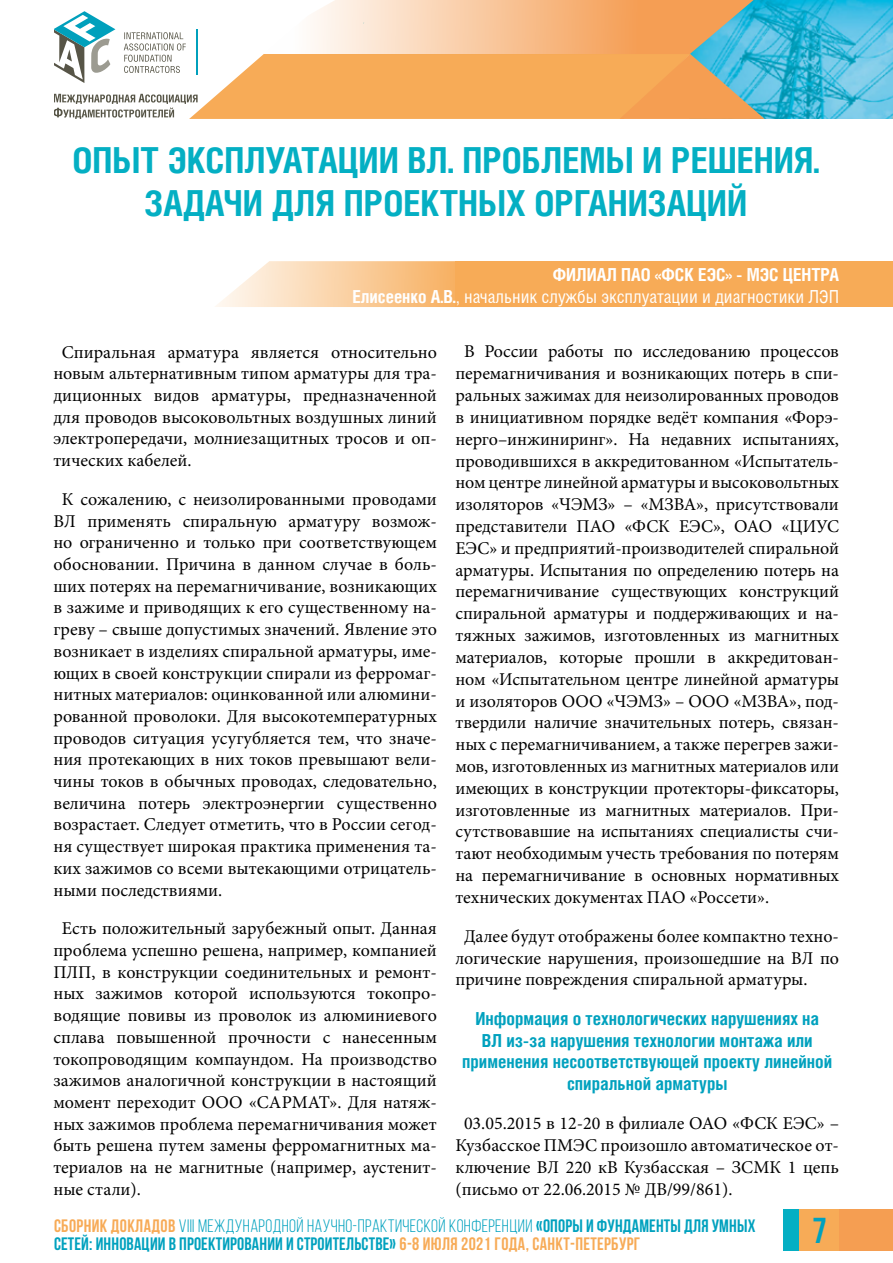
<style>
.page{position:relative;width:893px;height:1263px;background:#fff}
.page>*{position:absolute;margin:0;border:0;box-sizing:border-box;transform-origin:0 0}
.t1{font:700 36px/43.2px "Helios Cond";color:#04afc3;text-align:center}
.t2{font:700 36px "Bebas Neue";color:#00a1be}
.t3{font:18px/21.8px "Minion Pro";color:#000;text-align:justify}
.t4{font:700 18px/18px "Bebas Neue";letter-spacing:.01em;color:#00a1be}
.t5{font:700 18px/21.8px "Helios Cond";color:#00a1be;text-align:center}
.t6{font:18px/21.6px "Helios Cond";color:#fff;text-align:right}
.s1{font-weight:700}
.s2{color:#f7ab57}
.s3{font-weight:400}
</style>
<div class="page">
<div style="left:800px;top:1209px;width:93px;height:41px;background:#f59e52"></div>
<div style="left:783px;top:1209px;width:17px;height:41px;background:#04afc3"></div>
<div style="left:800px;top:1209px;width:39px;height:41px;background:#f7ab57"></div>
<img style="left:765px;top:0;width:128px;height:119px">
<svg style="left:54px;top:0;width:711px;height:119px"></svg>
<div style="left:455px;top:261px;width:438px;height:46px;background:#f7ab57"></div>
<svg style="left:215px;top:261px;width:240px;height:46px;background:#fad6ad"></svg>
<h1 class="t1" style="left:73px;top:138px;width:748px">ОПЫТ ЭКСПЛУАТАЦИИ ВЛ. ПРОБЛЕМЫ И РЕШЕНИЯ.<br>ЗАДАЧИ ДЛЯ ПРОЕКТНЫХ ОРГАНИЗАЦИЙ</h1>
<p class="t6" style="left:352px;top:264px;width:488px"><span class="s1">ФИЛИАЛ ПАО «ФСК ЕЭС» - МЭС ЦЕНТРА<br>Елисеенко А.В.</span>, начальник службы эксплуатации и диагностики ЛЭП</p>
<p class="t3" style="left:53px;top:341px;width:385px;text-indent:8px">Спиральная арматура является относительно новым альтернативным типом арматуры для тра&shy;диционных видов арматуры, предназначенной для проводов высоковольтных воздушных линий электропередачи, молниезащитных тросов и оп&shy;тических кабелей.</p>
<p class="t3" style="left:53px;top:488px;width:385px;text-indent:8px">К сожалению, с неизолированными проводами ВЛ применять спиральную арматуру возмож&shy;но ограниченно и только при соответствующем обосновании. Причина в данном случае в боль&shy;ших потерях на перемагничивание, возникающих в зажиме и приводящих к его существенному на&shy;греву – свыше допустимых значений. Явление это возникает в изделиях спиральной арматуры, име&shy;ющих в своей конструкции спирали из ферромаг&shy;нитных материалов: оцинкованной или алюмини&shy;рованной проволоки. Для высокотемпературных проводов ситуация усугубляется тем, что значе&shy;ния протекающих в них токов превышают вели&shy;чины токов в обычных проводах, следовательно, величина потерь электроэнергии существенно возрастает. Следует отметить, что в России сегод&shy;ня существует широкая практика применения та&shy;ких зажимов со всеми вытекающими отрицатель&shy;ными последствиями.</p>
<p class="t3" style="left:53px;top:918px;width:385px;text-indent:8px">Есть положительный зарубежный опыт. Данная проблема успешно решена, например, компанией ПЛП, в конструкции соединительных и ремонт&shy;ных зажимов которой используются токопро&shy;водящие повивы из проволок из алюминиевого сплава повышенной прочности с нанесенным токопроводящим компаундом. На производство зажимов аналогичной конструкции в настоящий момент переходит ООО «САРМАТ». Для натяж&shy;ных зажимов проблема перемагничивания может быть решена путем замены ферромагнитных ма&shy;териалов на не магнитные (например, аустенит&shy;ные стали).</p>
<p class="t3" style="left:455px;top:341px;width:385px;text-indent:8px">В России работы по исследованию процессов перемагничивания и возникающих потерь в спи&shy;ральных зажимах для неизолированных проводов в инициативном порядке ведёт компания «Форэ&shy;нерго–инжиниринг». На недавних испытаниях, проводившихся в аккредитованном «Испытатель&shy;ном центре линейной арматуры и высоковольтных изоляторов «ЧЭМЗ» – «МЗВА», присутствовали представители ПАО «ФСК ЕЭС», ОАО «ЦИУС ЕЭС» и предприятий-производителей спиральной арматуры. Испытания по определению потерь на перемагничивание существующих конструкций спиральной арматуры и поддерживающих и на&shy;тяжных зажимов, изготовленных из магнитных материалов, которые прошли в аккредитован&shy;ном «Испытательном центре линейной арматуры и изоляторов ООО «ЧЭМЗ» – ООО «МЗВА», под&shy;твердили наличие значительных потерь, связан&shy;ных с перемагничиванием, а также перегрев зажи&shy;мов, изготовленных из магнитных материалов или имеющих в конструкции протекторы-фиксаторы, изготовленные из магнитных материалов. При&shy;сутствовавшие на испытаниях специалисты счи&shy;тают необходимым учесть требования по потерям на перемагничивание в основных нормативных технических документах ПАО «Россети».</p>
<p class="t3" style="left:455px;top:925px;width:385px;text-indent:8px">Далее будут отображены более компактно техно&shy;логические нарушения, произошедшие на ВЛ по причине повреждения спиральной арматуры.</p>
<p class="t5" style="left:462px;top:1007px;width:372px">Информация о технологических нарушениях на<br>ВЛ из-за нарушения технологии монтажа или применения несоответствующей проекту линейной спиральной арматуры</p>
<p class="t3" style="left:455px;top:1113px;width:385px;text-indent:8px">03.05.2015 в 12-20 в филиале ОАО «ФСК ЕЭС» – Кузбасское ПМЭС произошло автоматическое от&shy;ключение ВЛ 220 кВ Кузбасская – ЗСМК 1 цепь (письмо от 22.06.2015 № ДВ/99/861).</p>
<p class="t4" style="left:54px;top:1217px;width:703px"><span class="s2">СБОРНИК ДОКЛАДОВ</span> <span class="s3">VIII МЕЖДУНАРОДНОЙ НАУЧНО-ПРАКТИЧЕСКОЙ КОНФЕРЕНЦИИ</span> «ОПОРЫ И ФУНДАМЕНТЫ ДЛЯ УМНЫХ<br>СЕТЕЙ: ИННОВАЦИИ В ПРОЕКТИРОВАНИИ И СТРОИТЕЛЬСТВЕ» <span class="s2">6-8 ИЮЛЯ 2021 ГОДА, САНКТ-ПЕТЕРБУРГ</span></p>
<h1 class="t2" style="left:812px;top:1208px;width:16px">7</h1>
</div>
